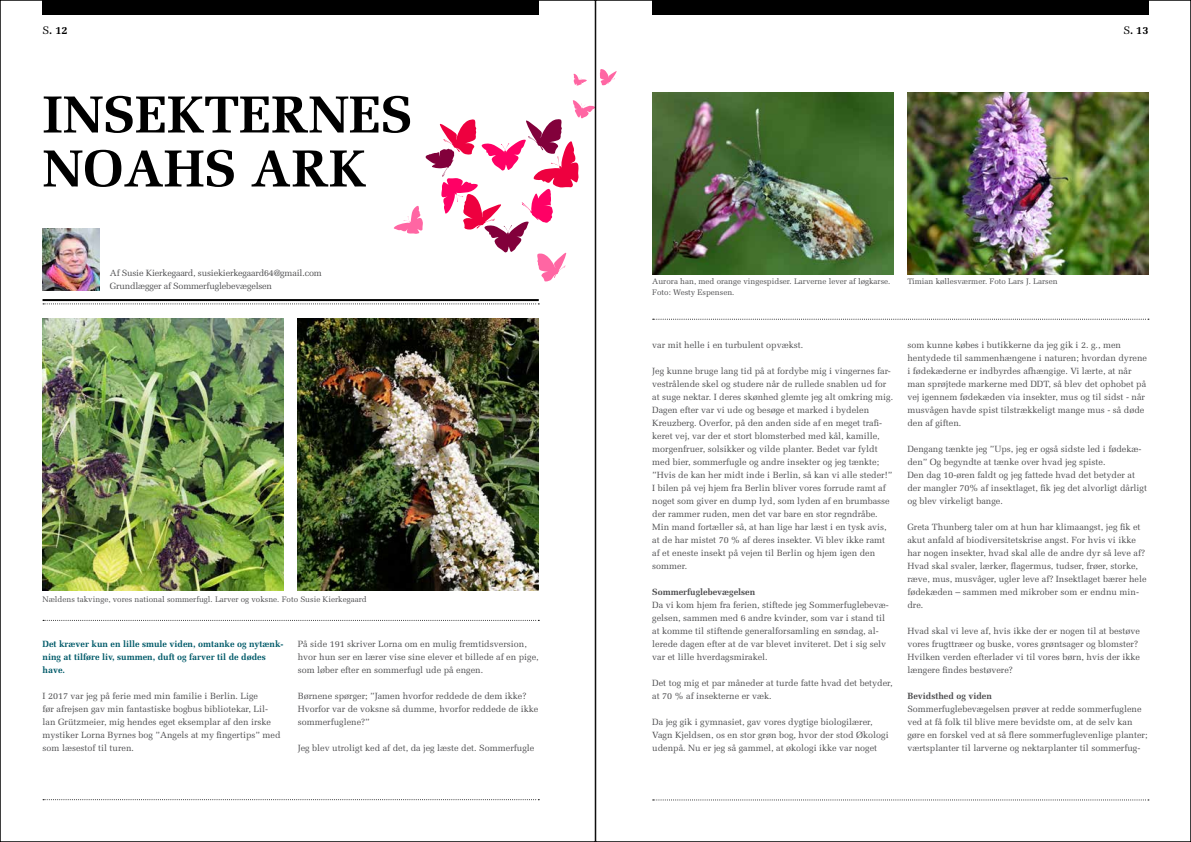
<style>
.page{position:relative;width:1191px;height:842px;background:#fff}
.page>*{position:absolute;margin:0;border:0;box-sizing:border-box;transform-origin:0 0}
.t1{font:700 52px/54px "Melior";color:#000}
.t2{font:700 11px "Melior";color:#000}
.t3{font:9px/13px "Melior";color:#4d4d4f}
.t4{font:700 9px/13px "Melior";color:#005a69}
.t5{font:9px/13px "Melior";letter-spacing:-.02em;color:#4d4d4f}
.t6{font:700 9px "Melior";color:#4d4d4f}
.t7{font:8px/11px "Melior";color:#4d4d4f}
.s1{font-weight:400}
</style>
<div class="page">
<svg style="left:394px;top:100px;width:199px;height:181px"></svg>
<svg style="left:573px;top:74px;width:14px;height:12px"></svg>
<svg style="left:600px;top:69px;width:16px;height:16px"></svg>
<div style="left:43px;top:0;width:496px;height:14px;background:#000"></div>
<svg style="left:43px;top:799px;width:496px;height:1px"></svg>
<div style="left:652px;top:0;width:496px;height:14px;background:#000"></div>
<svg style="left:43px;top:620px;width:496px;height:1px"></svg>
<svg style="left:652px;top:319px;width:497px;height:1px"></svg>
<hr style="left:43px;top:299px;width:496px;height:2px;background:#000">
<svg style="left:43px;top:303px;width:496px;height:1px"></svg>
<img style="left:43px;top:319px;width:240px;height:271px">
<img style="left:652px;top:92px;width:241px;height:182px">
<img style="left:298px;top:319px;width:241px;height:271px">
<img style="left:907px;top:92px;width:241px;height:182px">
<img style="left:43px;top:228px;width:56px;height:62px">
<svg style="left:652px;top:799px;width:497px;height:1px"></svg>
<p class="t2" style="left:43px;top:23px;width:27px"><span class="s1">S</span>. 12</p>
<p class="t2" style="left:1123px;top:23px;width:27px"><span class="s1">S</span>. 13</p>
<h1 class="t1" style="left:43px;top:87px;width:371px">INSEKTERNES<br>NOAHS ARK</h1>
<p class="t5" style="left:110px;top:266px;width:213px">Af Susie Kierkegaard, susiekierkegaard64@gmail.com<br>Grundlægger af Sommerfuglebevægelsen</p>
<p class="t7" style="left:43px;top:593px;width:326px">Nældens takvinge, vores national sommerfugl. Larver og voksne. Foto Susie Kierkegaard</p>
<p class="t4" style="left:43px;top:637px;width:242px">Det kræver kun en lille smule viden, omtanke og nytænk&shy;ning at tilføre liv, summen, duft og farver til de dødes have.</p>
<p class="t3" style="left:43px;top:689px;width:240px">I 2017 var jeg på ferie med min familie i Berlin. Lige<br>før afrejsen gav min fantastiske bogbus bibliotekar, Lil&shy;lan Grützmeier, mig hendes eget eksemplar af den irske mystiker Lorna Byrnes bog ”Angels at my fingertips” med som læsestof til turen.</p>
<p class="t3" style="left:298px;top:637px;width:242px">På side 191 skriver Lorna om en mulig fremtidsversion, hvor hun ser en lærer vise sine elever et billede af en pige, som løber efter en sommerfugl ude på engen.</p>
<p class="t3" style="left:298px;top:689px;width:242px">Børnene spørger; ”Jamen hvorfor reddede de dem ikke?<br>Hvorfor var de voksne så dumme, hvorfor reddede de ikke sommerfuglene?”</p>
<p class="t3" style="left:298px;top:741px;width:238px">Jeg blev utroligt ked af det, da jeg læste det. Sommerfugle</p>
<p class="t7" style="left:652px;top:276px;width:240px">Aurora han, med orange vingespidser. Larverne lever af løgkarse.<br>Foto: Westy Espensen.</p>
<p class="t7" style="left:907px;top:276px;width:152px">Timian køllesværmer. Foto Lars J. Larsen</p>
<p class="t3" style="left:652px;top:338px;width:153px">var mit helle i en turbulent opvækst.</p>
<p class="t3" style="left:652px;top:364px;width:242px">Jeg kunne bruge lang tid på at fordybe mig i vingernes far&shy;vestrålende skel og studere når de rullede snablen ud for at suge nektar. I deres skønhed glemte jeg alt omkring mig.<br>Dagen efter var vi ude og besøge et marked i bydelen Kreuzberg. Overfor, på den anden side af en meget trafi&shy;keret vej, var der et stort blomsterbed med kål, kamille, morgenfruer, solsikker og vilde planter. Bedet var fyldt med bier, sommerfugle og andre insekter og jeg tænkte; ”Hvis de kan her midt inde i Berlin, så kan vi alle steder!” I bilen på vej hjem fra Berlin bliver vores forrude ramt af noget som giver en dump lyd, som lyden af en brumbasse der rammer ruden, men det var bare en stor regndråbe.<br>Min mand fortæller så, at han lige har læst i en tysk avis, at de har mistet 70 % af deres insekter. Vi blev ikke ramt af et eneste insekt på vejen til Berlin og hjem igen den sommer.</p>
<p class="t6" style="left:652px;top:586px;width:104px">Sommerfuglebevægelsen</p>
<p class="t3" style="left:652px;top:598px;width:238px">Da vi kom hjem fra ferien, stiftede jeg Sommerfuglebevæ&shy;gelsen, sammen med 6 andre kvinder, som var i stand til at komme til stiftende generalforsamling en søndag, al&shy;lerede dagen efter at de var blevet inviteret. Det i sig selv var et lille hverdagsmirakel.</p>
<p class="t3" style="left:652px;top:676px;width:242px">Det tog mig et par måneder at turde fatte hvad det betyder, at 70 % af insekterne er væk.</p>
<p class="t3" style="left:652px;top:715px;width:238px">Da jeg gik i gymnasiet, gav vores dygtige biologilærer,<br>Vagn Kjeldsen, os en stor grøn bog, hvor der stod Økologi udenpå. Nu er jeg så gammel, at økologi ikke var noget</p>
<p class="t3" style="left:907px;top:338px;width:241px">som kunne købes i butikkerne da jeg gik i 2. g., men hentydede til sammenhængene i naturen; hvordan dyrene i fødekæderne er indbyrdes afhængige. Vi lærte, at når man sprøjtede markerne med DDT, så blev det ophobet på vej igennem fødekæden via insekter, mus og til sidst - når musvågen havde spist tilstrækkeligt mange mus - så døde den af giften.</p>
<p class="t3" style="left:907px;top:442px;width:241px">Dengang tænkte jeg ”Ups, jeg er også sidste led i fødekæ&shy;den” Og begyndte at tænke over hvad jeg spiste.<br>Den dag 10-øren faldt og jeg fattede hvad det betyder at der mangler 70% af insektlaget, fik jeg det alvorligt dårligt og blev virkeligt bange.</p>
<p class="t3" style="left:907px;top:520px;width:241px">Greta Thunberg taler om at hun har klimaangst, jeg fik et akut anfald af biodiversitetskrise angst. For hvis vi ikke har nogen insekter, hvad skal alle de andre dyr så leve af?<br>Hvad skal svaler, lærker, flagermus, tudser, frøer, storke, ræve, mus, musvåger, ugler leve af? Insektlaget bærer hele fødekæden – sammen med mikrober som er endnu min&shy;dre.</p>
<p class="t3" style="left:907px;top:624px;width:234px">Hvad skal vi leve af, hvis ikke der er nogen til at bestøve vores frugttræer og buske, vores grøntsager og blomster?<br>Hvilken verden efterlader vi til vores børn, hvis der ikke længere findes bestøvere?</p>
<p class="t6" style="left:907px;top:690px;width:86px">Bevidsthed og viden</p>
<p class="t3" style="left:907px;top:702px;width:242px">Sommerfuglebevægelsen prøver at redde sommerfuglene ved at få folk til blive mere bevidste om, at de selv kan gøre en forskel ved at så flere sommerfuglevenlige planter; værtsplanter til larverne og nektarplanter til sommerfug-</p>
</div>
